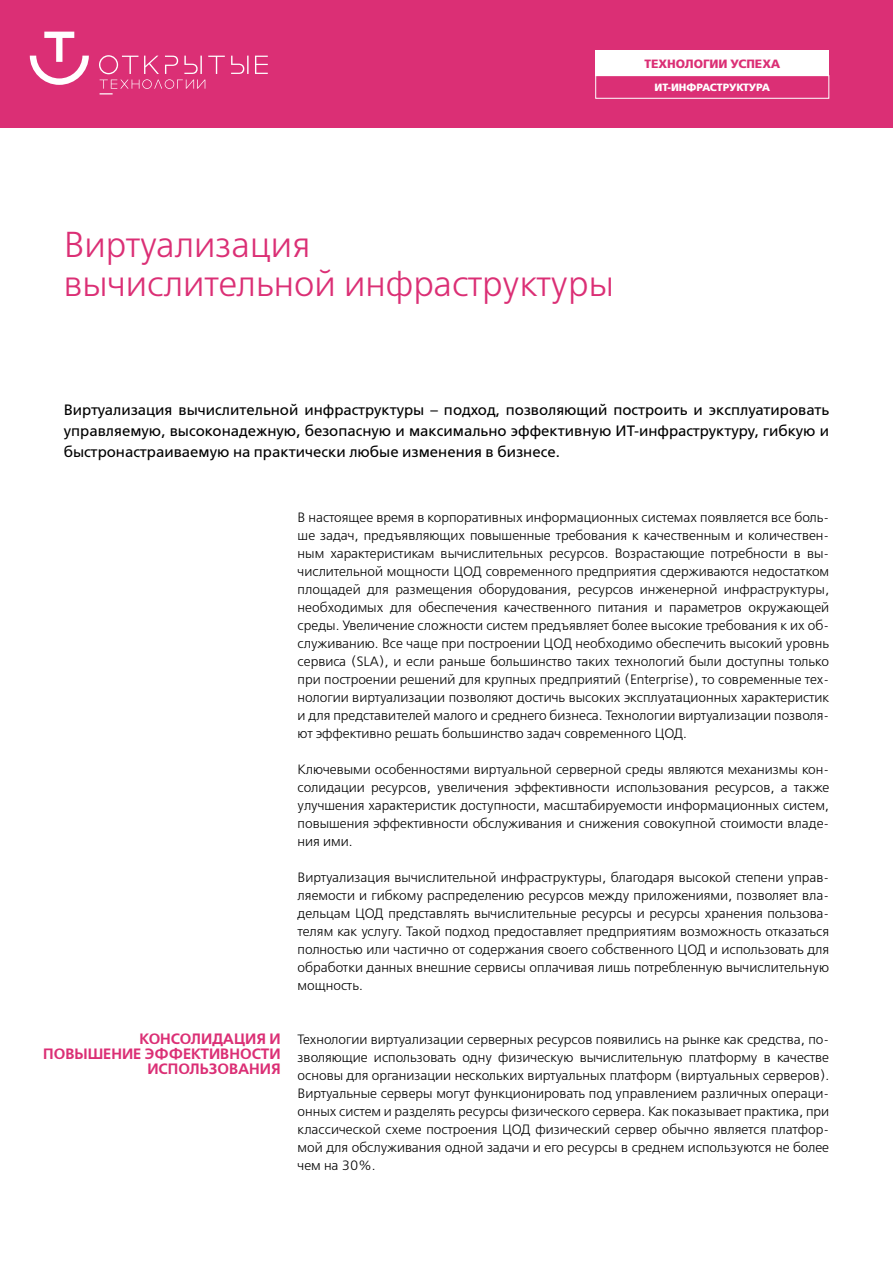
<style>
.page{position:relative;width:893px;height:1263px;background:#fff}
.page>*{position:absolute;margin:0;border:0;box-sizing:border-box;transform-origin:0 0}
.t1{font:36px/39px "Free Set Light C";color:#db2f75}
.t2{font:15px/21px "Free Set C";color:#000;text-align:justify}
.t3{font:15px/15px "Free Set Demibold C";color:#db2f75;text-align:right}
.t4{font:13.5px/18px "Free Set Light C";color:#000;text-align:justify}
.t5{font:700 12px "Free Set C";color:#db2f75}
.t6{font:700 10.5px "Free Set C";color:#fff}
</style>
<div class="page">
<div style="left:0;top:0;width:893px;height:128px;background:#db2f75"></div>
<svg style="left:30px;top:32px;width:238px;height:62px;background:#de4483"></svg>
<p class="t5" style="left:645px;top:57px;width:137px">ТЕХНОЛОГИИ УСПЕХА</p>
<p class="t6" style="left:654px;top:81px;width:117px">ИТ-ИНФРАСТРУКТУРА</p>
<h1 class="t1" style="left:64px;top:227px;width:552px">Виртуализация<br>вычислительной инфраструктуры</h1>
<p class="t2" style="left:64px;top:400px;width:767px">Виртуализация вычислительной инфраструктуры – подход, позволяющий построить и эксплуатировать управляемую, высоконадежную, безопасную и максимально эффективную ИТ-инфраструктуру, гибкую и быстронастраиваемую на практически любые изменения в бизнесе.</p>
<p class="t3" style="left:43px;top:1032px;width:239px">Консолидация и повышение эффективности использования</p>
<p class="t4" style="left:298px;top:509px;width:533px">В настоящее время в корпоративных информационных системах появляется все боль&shy;ше задач, предъявляющих повышенные требования к качественным и количествен&shy;ным характеристикам вычислительных ресурсов. Возрастающие потребности в вы&shy;числительной мощности ЦОД современного предприятия сдерживаются недостатком площадей для размещения оборудования, ресурсов инженерной инфраструктуры, необходимых для обеспечения качественного питания и параметров окружающей среды. Увеличение сложности систем предъявляет более высокие требования к их об&shy;служиванию. Все чаще при построении ЦОД необходимо обеспечить высокий уровнь сервиса (SLA), и если раньше большинство таких технологий были доступны только при построении решений для крупных предприятий (Enterprise), то современные тех&shy;нологии виртуализации позволяют достичь высоких эксплуатационных характеристик и для представителей малого и среднего бизнеса. Технологии виртуализации позволя&shy;ют эффективно решать большинство задач современного ЦОД.</p>
<p class="t4" style="left:298px;top:761px;width:533px">Ключевыми особенностями виртуальной серверной среды являются механизмы кон&shy;солидации ресурсов, увеличения эффективности использования ресурсов, а также улучшения характеристик доступности, масштабируемости информационных систем, повышения эффективности обслуживания и снижения совокупной стоимости владе&shy;ния ими.</p>
<p class="t4" style="left:298px;top:869px;width:533px">Виртуализация вычислительной инфраструктуры, благодаря высокой степени управ&shy;ляемости и гибкому распределению ресурсов между приложениями, позволяет вла&shy;дельцам ЦОД представлять вычислительные ресурсы и ресурсы хранения пользова&shy;телям как услугу. Такой подход предоставляет предприятиям возможность отказаться полностью или частично от содержания своего собственного ЦОД и использовать для обработки данных внешние сервисы оплачивая лишь потребленную вычислительную мощность.</p>
<p class="t4" style="left:298px;top:1031px;width:533px">Технологии виртуализации серверных ресурсов появились на рынке как средства, по&shy;зволяющие использовать одну физическую вычислительную платформу в качестве основы для организации нескольких виртуальных платформ (виртуальных серверов).<br>Виртуальные серверы могут функционировать под управлением различных операци&shy;онных систем и разделять ресурсы физического сервера. Как показывает практика, при классической схеме построения ЦОД физический сервер обычно является платфор&shy;мой для обслуживания одной задачи и его ресурсы в среднем используются не более чем на 30%.</p>
</div>
